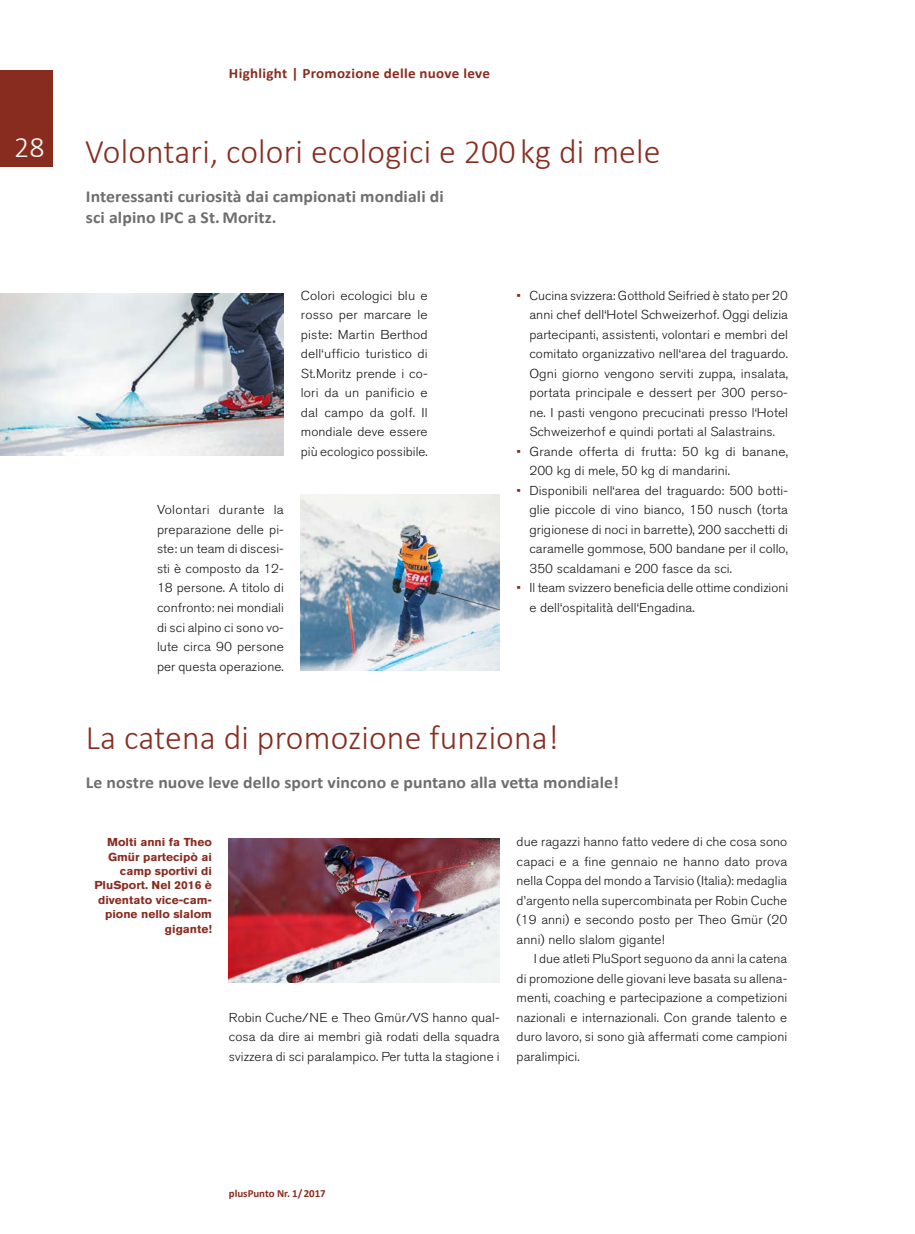
<style>
.page{position:relative;width:915px;height:1234px;background:#fff}
.page>*{position:absolute;margin:0;border:0;box-sizing:border-box;transform-origin:0 0}
.H2_01_haupttitel_kleiner_i{font:300 34.5px "Calibri";letter-spacing:.005em;color:#892c20}
.t1{font:300 30px "Calibri";color:#fff}
.P_01_lead{font:700 16.8px/21px "Calibri";letter-spacing:.005em;color:#6e6e6e;scale:1.05 1}
.P_01_lead_f{font:700 16.8px "Calibri";letter-spacing:.005em;color:#6e6e6e;scale:1.05 1}
.H1_01_kolumnentitel_i{font:700 14.25px "Calibri";letter-spacing:.02em;color:#892c20;scale:1.05 1}
.P_01_lauftext_me{font:300 12.9px/19.5px "Akzidenz Grotesk BE";letter-spacing:.005em;color:#181716;text-align:justify;scale:1.05 1}
.P_01_lauftext_oe_i{font:300 12.9px/19.5px "Akzidenz Grotesk BE";letter-spacing:.005em;color:#181716;text-align:justify;scale:1.07 1}
.P_01_lauftext_oe_i-2{font:300 12.9px/19.5px "Akzidenz Grotesk BE";letter-spacing:.005em;color:#181716;text-align:justify;scale:1.05 1}
.P_01_lauftext_me-2{font:300 12.9px/19.5px "Akzidenz Grotesk BE";letter-spacing:.005em;color:#181716;text-align:justify}
.P_01_lauftext_me-3{font:300 12.9px/19.5px "Akzidenz Grotesk BE";letter-spacing:.005em;color:#181716;scale:1.04 1}
.P_01_lauftext_me-4{font:300 12.9px/19.5px "Akzidenz Grotesk BE";letter-spacing:.005em;color:#181716;scale:1.07 1}
.P_01_bildlegende_i{font:700 11.4px/14.4px "Akzidenz Grotesk BE";color:#892c20;text-align:right;scale:1.05 1}
.t2{font:700 10.8px "Calibri";color:#892c20}
.s1{color:#892c20}
</style>
<div class="page">
<div style="left:0;top:71px;width:52px;height:96px;background:#892c20"></div>
<img style="left:229px;top:838px;width:270px;height:144px">
<img style="left:301px;top:494px;width:198px;height:176px">
<img style="left:0;top:293px;width:284px;height:163px">
<h2 class="t1" style="left:14px;top:129px;width:32px">28</h2>
<h1 class="H1_01_kolumnentitel_i" style="left:229px;top:64px;width:250px">Highlight | Promozione delle nuove leve</h1>
<h2 class="H2_01_haupttitel_kleiner_i" style="left:85px;top:130px;width:576px">Volontari, colori ecologici e 200 kg di mele</h2>
<p class="P_01_lead" style="left:86px;top:186px;width:342px">Interessanti curiosità dai campionati mondiali di sci alpino IPC a St. Moritz.</p>
<p class="P_01_lauftext_oe_i" style="left:301px;top:286px;width:120px">Colori ecologici blu e rosso per marcare le piste: Martin Berthod dell‘ufficio turistico di St.Moritz prende i co&shy;lori da un panificio e dal campo da golf. Il mondiale deve essere più ecologico possibile.</p>
<p class="P_01_lauftext_oe_i" style="left:157px;top:500px;width:120px">Volontari durante la preparazione delle pi&shy;ste: un team di discesi&shy;sti è composto da 12- 18 persone. A titolo di confronto: nei mondiali di sci alpino ci sono vo&shy;lute circa 90 persone per questa operazione.</p>
<p class="P_01_lauftext_me-2" style="left:529px;top:286px;width:260px;text-indent:-13px"><span class="s1">•</span> Cucina svizzera: Gotthold Seifried è stato per 20 anni chef dell‘Hotel Schweizerhof. Oggi delizia partecipanti, assistenti, volontari e membri del comitato organizzativo nell‘area del traguardo.<br>Ogni giorno vengono serviti zuppa, insalata, portata principale e dessert per 300 perso&shy;ne. I pasti vengono precucinati presso l‘Hotel Schweizerhof e quindi portati al Salastrains.</p>
<p class="P_01_lauftext_me-4" style="left:529px;top:442px;width:243px;text-indent:-13px"><span class="s1">•</span> Grande offerta di frutta: 50 kg di banane,<br>200 kg di mele, 50 kg di mandarini.</p>
<p class="P_01_lauftext_me" style="left:529px;top:481px;width:248px;text-indent:-13px"><span class="s1">•</span> Disponibili nell‘area del traguardo: 500 botti&shy;glie piccole di vino bianco, 150 nusch (torta grigionese di noci in barrette), 200 sacchetti di caramelle gommose, 500 bandane per il collo, 350 scaldamani e 200 fasce da sci.</p>
<p class="P_01_lauftext_me-3" style="left:529px;top:578px;width:250px;text-indent:-13px"><span class="s1">•</span> Il team svizzero beneficia delle ottime condizioni e dell‘ospitalità dell‘Engadina.</p>
<h2 class="H2_01_haupttitel_kleiner_i" style="left:86px;top:715px;width:474px">La catena di promozione funziona!</h2>
<p class="P_01_lead_f" style="left:86px;top:771px;width:509px">Le nostre nuove leve dello sport vincono e puntano alla vetta mondiale!</p>
<p class="P_01_bildlegende_i" style="left:94px;top:834px;width:113px">Molti anni fa Theo<br>Gmür partecipò ai camp sportivi di<br>PluSport. Nel 2016 è diventato vice-cam&shy;pione nello slalom gigante!</p>
<p class="P_01_lauftext_oe_i-2" style="left:229px;top:1007px;width:259px">Robin Cuche/NE e Theo Gmür/VS hanno qual&shy;cosa da dire ai membri già rodati della squadra svizzera di sci paralampico. Per tutta la stagione i</p>
<p class="P_01_lauftext_oe_i-2" style="left:516px;top:832px;width:259px">due ragazzi hanno fatto vedere di che cosa sono capaci e a fine gennaio ne hanno dato prova nella Coppa del mondo a Tarvisio (Italia): medaglia d’argento nella supercombinata per Robin Cuche (19 anni) e secondo posto per Theo Gmür (20 anni) nello slalom gigante!</p>
<p class="P_01_lauftext_me" style="left:516px;top:949px;width:259px;text-indent:17px">I due atleti PluSport seguono da anni la catena di promozione delle giovani leve basata su allena&shy;menti, coaching e partecipazione a competizioni nazionali e internazionali. Con grande talento e duro lavoro, si sono già affermati come campioni paralimpici.</p>
<p class="t2" style="left:229px;top:1186px;width:98px">plusPunto Nr. 1/ 2017</p>
</div>
